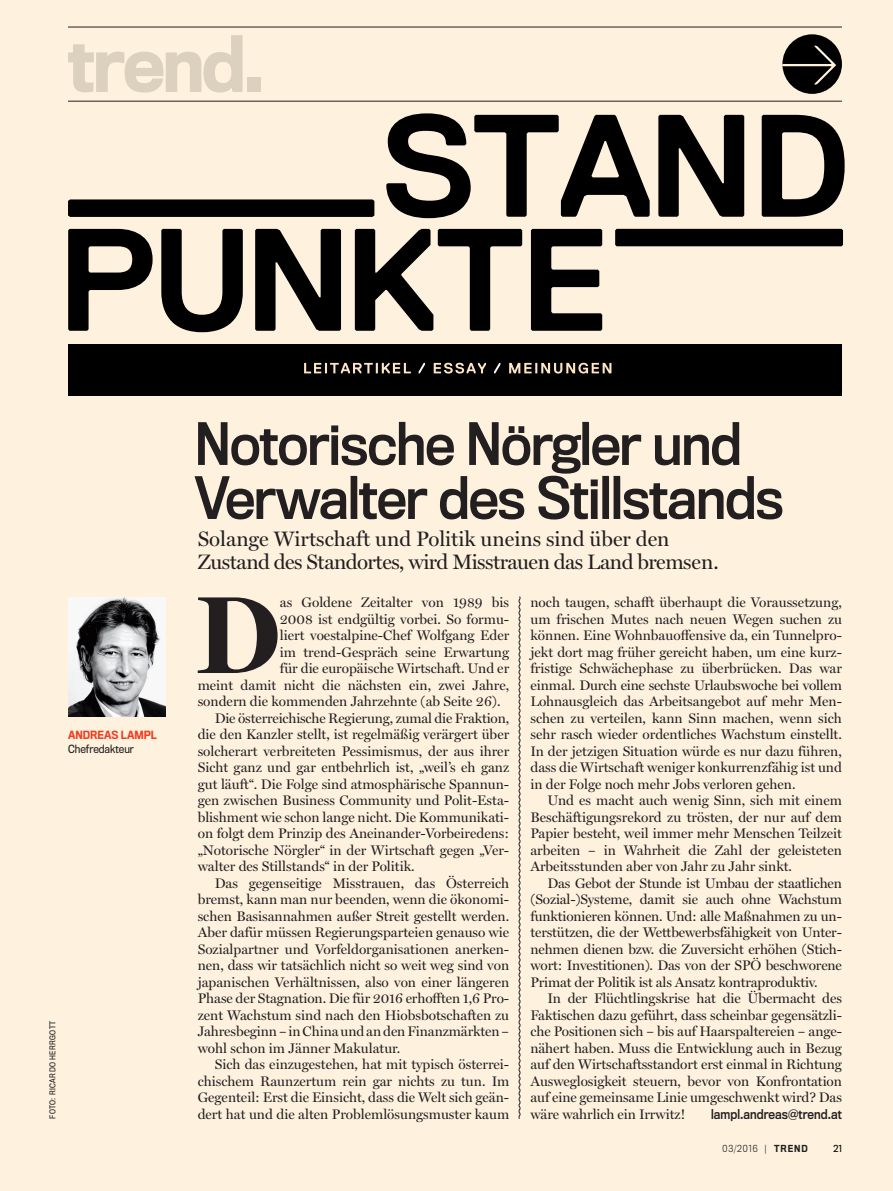
<style>
.page{position:relative;width:893px;height:1191px;background:#fef2df}
.page>*{position:absolute;margin:0;border:0;box-sizing:border-box;transform-origin:0 0}
.t1{font:700 110.55px "Miller Display";color:#231f20}
.t2{font:54px/54px "Titling Gothic FB Narrow Standard";letter-spacing:-.02em;color:#231f20}
.t3{font:21px/22.5px "Miller Display";letter-spacing:-.015em;color:#231f20}
.t4{font:13.95px/16.5px "Miller Display";color:#231f20;text-align:justify}
.t5{font:12.45px "Titling Gothic FB Narrow Standard";letter-spacing:.005em;color:#231f20;scale:.95 1}
.t6{font:10.5px "Titling Gothic FB Narrow";color:#231f20}
.t7{font:500 10.5px "Titling Gothic FB Narrow";color:#ef3e22}
.t8{font:300 9px "Titling Gothic FB Narrow";letter-spacing:.1em;color:#231f20}
.t9{font:9px "Titling Gothic FB Narrow";color:#000}
.t10{font:7.5px "Titling Gothic FB Narrow";letter-spacing:.05em;color:#231f20}
.s1{font-weight:500}
</style>
<div class="page">
<img style="left:68px;top:597px;width:98px;height:119px">
<svg style="left:518px;top:596px;width:3px;height:523px"></svg>
<svg style="left:68px;top:229px;width:534px;height:103px"></svg>
<svg style="left:386px;top:113px;width:459px;height:105px"></svg>
<div style="left:615px;top:229px;width:228px;height:17px;background:#000"></div>
<svg style="left:68px;top:199px;width:306px;height:18px;background:#070706"></svg>
<hr style="left:68px;top:101px;width:774px;height:1px;background:#231f20">
<hr style="left:68px;top:27px;width:774px;height:1px;background:#231f20">
<svg style="left:782px;top:34px;width:60px;height:60px"></svg>
<div style="left:68px;top:344px;width:774px;height:51px;background:#000"></div>
<svg style="left:509px;top:363px;width:102px;height:10px"></svg>
<svg style="left:494px;top:363px;width:6px;height:10px"></svg>
<svg style="left:434px;top:363px;width:52px;height:10px"></svg>
<svg style="left:419px;top:363px;width:6px;height:10px"></svg>
<svg style="left:304px;top:363px;width:107px;height:10px"></svg>
<svg style="left:68px;top:35px;width:175px;height:58px"></svg>
<div style="left:247px;top:78px;width:13px;height:14px;background:#dcd1be"></div>
<p class="t7" style="left:68px;top:729px;width:90px">ANDREAS LAMPL</p>
<p class="t6" style="left:68px;top:742px;width:68px">Chefredakteur</p>
<p class="t10" style="left:48px;top:1119px;width:100px;rotate:-90deg">FOTO: RICARDO HERRGOTT</p>
<h2 class="t2" style="left:195px;top:418px;width:591px">Notorische Nörgler und<br>Verwalter des Stillstands</h2>
<h3 class="t3" style="left:198px;top:528px;width:522px">Solange Wirtschaft und Politik uneins sind über den<br>Zustand des Standortes, wird Misstrauen das Land bremsen.</h3>
<h1 class="t1" style="left:196px;top:571px;width:86px">D</h1>
<p class="t4" style="left:280px;top:594px;width:231px">as Goldene Zeitalter von 1989 bis</p>
<p class="t4" style="left:280px;top:611px;width:231px">2008 ist endgültig vorbei. So formu-</p>
<p class="t4" style="left:280px;top:627px;width:231px">liert voestalpine-Chef Wolfgang Eder</p>
<p class="t4" style="left:280px;top:644px;width:231px">im trend-Gespräch seine Erwartung</p>
<p class="t4" style="left:280px;top:660px;width:231px">für die europäische Wirtschaft. Und er</p>
<p class="t4" style="left:198px;top:677px;width:313px">meint damit nicht die nächsten ein, zwei Jahre,</p>
<p class="t4" style="left:198px;top:693px;width:304px">sondern die kommenden Jahrzehnte (ab Seite 26).</p>
<p class="t4" style="left:215px;top:710px;width:296px">Die österreichische Regierung, zumal die Fraktion,</p>
<p class="t4" style="left:198px;top:726px;width:313px">die den Kanzler stellt, ist regelmäßig verärgert über</p>
<p class="t4" style="left:198px;top:743px;width:313px">solcherart verbreiteten Pessimismus, der aus ihrer</p>
<p class="t4" style="left:198px;top:759px;width:313px">Sicht ganz und gar entbehrlich ist, „weil’s eh ganz</p>
<p class="t4" style="left:198px;top:776px;width:313px">gut läuft“. Die Folge sind atmosphärische Spannun-</p>
<p class="t4" style="left:198px;top:792px;width:312px">gen zwischen Business Community und Polit-Esta-</p>
<p class="t4" style="left:198px;top:809px;width:313px">blishment wie schon lange nicht. Die Kommunikati-</p>
<p class="t4" style="left:198px;top:825px;width:313px">on folgt dem Prinzip des Aneinander-Vorbeiredens:</p>
<p class="t4" style="left:198px;top:842px;width:313px">„Notorische Nörgler“ in der Wirtschaft gegen „Ver-</p>
<p class="t4" style="left:198px;top:858px;width:218px">walter des Stillstands“ in der Politik.</p>
<p class="t4" style="left:215px;top:875px;width:296px">Das gegenseitige Misstrauen, das Österreich</p>
<p class="t4" style="left:198px;top:891px;width:313px">bremst, kann man nur beenden, wenn die ökonomi-</p>
<p class="t4" style="left:198px;top:908px;width:313px">schen Basisannahmen außer Streit gestellt werden.</p>
<p class="t4" style="left:198px;top:924px;width:313px">Aber dafür müssen Regierungsparteien genauso wie</p>
<p class="t4" style="left:198px;top:941px;width:313px">Sozialpartner und Vorfeldorganisationen anerken-</p>
<p class="t4" style="left:198px;top:957px;width:313px">nen, dass wir tatsächlich nicht so weit weg sind von</p>
<p class="t4" style="left:198px;top:974px;width:313px">japanischen Verhältnissen, also von einer längeren</p>
<p class="t4" style="left:198px;top:990px;width:312px">Phase der Stagnation. Die für 2016 erhofften 1,6 Pro-</p>
<p class="t4" style="left:198px;top:1007px;width:313px">zent Wachstum sind nach den Hiobsbotschaften zu</p>
<p class="t4" style="left:198px;top:1023px;width:313px">Jahresbeginn– in China und an den Finanzmärkten–</p>
<p class="t4" style="left:198px;top:1040px;width:204px">wohl schon im Jänner Makulatur.</p>
<p class="t4" style="left:215px;top:1056px;width:296px">Sich das einzugestehen, hat mit typisch österrei-</p>
<p class="t4" style="left:198px;top:1073px;width:313px">chischem Raunzertum rein gar nichts zu tun. Im</p>
<p class="t4" style="left:198px;top:1089px;width:313px">Gegenteil: Erst die Einsicht, dass die Welt sich geän-</p>
<p class="t4" style="left:198px;top:1106px;width:313px">dert hat und die alten Problemlösungsmuster kaum</p>
<p class="t4" style="left:530px;top:594px;width:313px">noch taugen, schafft überhaupt die Voraussetzung, um frischen Mutes nach neuen Wegen suchen zu können. Eine Wohnbauoffensive da, ein Tunnelpro&shy;jekt dort mag früher gereicht haben, um eine kurz&shy;fristige Schwächephase zu überbrücken. Das war einmal. Durch eine sechste Urlaubswoche bei vollem Lohnausgleich das Arbeitsangebot auf mehr Men&shy;schen zu verteilen, kann Sinn machen, wenn sich sehr rasch wieder ordentliches Wachstum einstellt.<br>In der jetzigen Situation würde es nur dazu führen, dass die Wirtschaft weniger konkurrenzfähig ist und in der Folge noch mehr Jobs verloren gehen.</p>
<p class="t4" style="left:530px;top:792px;width:313px;text-indent:17px">Und es macht auch wenig Sinn, sich mit einem Beschäftigungsrekord zu trösten, der nur auf dem Papier besteht, weil immer mehr Menschen Teilzeit arbeiten – in Wahrheit die Zahl der geleisteten Arbeitsstunden aber von Jahr zu Jahr sinkt.</p>
<p class="t4" style="left:530px;top:875px;width:313px;text-indent:17px">Das Gebot der Stunde ist Umbau der staatlichen (Sozial-)Systeme, damit sie auch ohne Wachstum funktionieren können. Und: alle Maßnahmen zu un&shy;terstützen, die der Wettbewerbsfähigkeit von Unter&shy;nehmen dienen bzw. die Zuversicht erhöhen (Stich&shy;wort: Investitionen). Das von der SPÖ beschworene Primat der Politik ist als Ansatz kontraproduktiv.</p>
<p class="t4" style="left:530px;top:990px;width:313px;text-indent:17px">In der Flüchtlingskrise hat die Übermacht des Faktischen dazu geführt, dass scheinbar gegensätzli&shy;che Positionen sich – bis auf Haarspaltereien – ange&shy;nähert haben. Muss die Entwicklung auch in Bezug auf den Wirtschaftsstandort erst einmal in Richtung Ausweglosigkeit steuern, bevor von Konfrontation auf eine gemeinsame Linie umgeschwenkt wird? Das wäre wahrlich ein Irrwitz!</p>
<p class="t5" style="left:711px;top:1106px;width:139px">lampl.andreas@trend.at</p>
<p class="t8" style="left:722px;top:1143px;width:87px">03/2016 | <span class="s1">TREND</span></p>
<p class="t9" style="left:833px;top:1143px;width:10px">21</p>
</div>
